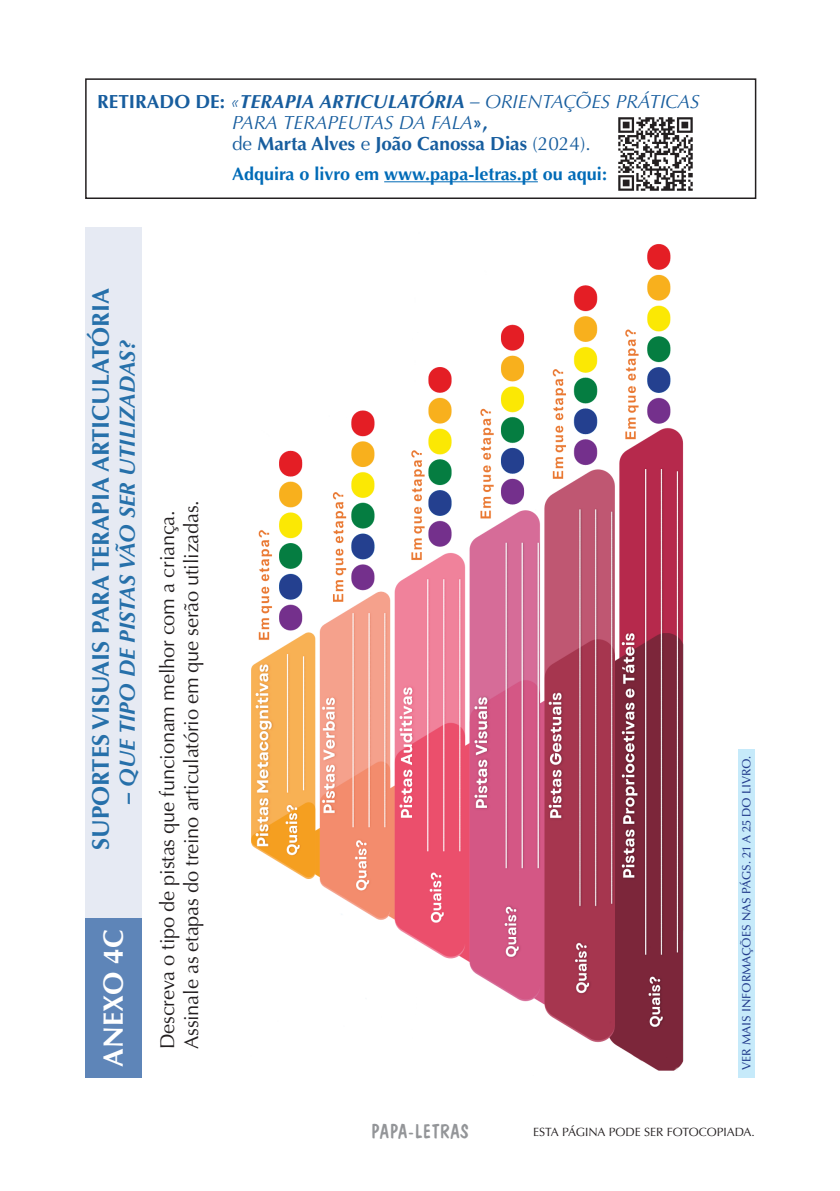
<style>
.page{position:relative;width:840px;height:1191px;background:#fff}
.page>*{position:absolute;margin:0;border:0;box-sizing:border-box;transform-origin:0 0}
.t1{font:700 28px "Optima LT Std";color:#fff}
.t2{font:700 24px "Optima LT Std";color:#2670aa}
.t3{font:italic 700 22px "Optima LT Std";color:#2670aa}
.t4{font:20px "Optima LT Std";letter-spacing:-.01em;color:#231f20}
.t5{font:20px "Dom Casual Std";color:#939598}
.t6{font:italic 19px "Optima LT Std";color:#175d9e}
.t7{font:700 19px "Optima LT Std";color:#175d9e}
.t8{font:700 18px "Optima LT Std";color:#006bb7}
.t9{font:500 12px "Optima LT Std";color:#253f8e}
.t10{font:12px "Optima LT Std";color:#231f20}
.s1{font-weight:700;font-style:normal}
.s2{font-weight:700}
.s3{font-weight:400}
</style>
<div class="page">
<div style="left:738px;top:748px;width:16px;height:329px;background:#c6eafa"></div>
<div style="left:85px;top:227px;width:56px;height:711px;background:#e6eaf3"></div>
<div style="left:85px;top:917px;width:56px;height:160px;background:#5e85b8"></div>
<img style="left:251px;top:244px;width:433px;height:827px">
<hr style="left:384px;top:181px;width:153px;height:1px;background:#006bb7">
<div style="left:85px;top:78px;width:671px;height:121px;border:2px solid #231f20"></div>
<img style="left:618px;top:117px;width:75px;height:74px">
<p class="t6" style="left:97px;top:91px;width:603px"><span class="s1">RETIRADO DE:</span> «<span class="s2">TERAPIA ARTICULATÓRIA</span> – ORIENTAÇÕES PRÁTICAS</p>
<p class="t6" style="left:232px;top:112px;width:257px">PARA TERAPEUTAS DA FALA<span class="s1">»,</span></p>
<p class="t7" style="left:232px;top:133px;width:360px"><span class="s3">de</span> Marta Alves <span class="s3">e</span> João Canossa Dias <span class="s3">(2024).</span></p>
<p class="t8" style="left:232px;top:163px;width:376px">Adquira o livro em www.papa-letras.pt ou aqui:</p>
<p class="t2" style="left:87px;top:850px;width:563px;rotate:-90deg">SUPORTES VISUAIS PARA TERAPIA ARTICULATÓRIA</p>
<p class="t3" style="left:114px;top:804px;width:465px;rotate:-90deg">– QUE TIPO DE PISTAS VÃO SER UTILIZADAS?</p>
<p class="t1" style="left:97px;top:1066px;width:138px;rotate:-90deg">ANEXO 4C</p>
<p class="t4" style="left:156px;top:1049px;width:540px;rotate:-90deg">Descreva o tipo de pistas que funcionam melhor com a criança.</p>
<p class="t4" style="left:180px;top:1049px;width:550px;rotate:-90deg">Assinale as etapas do treino articulatório em que serão utilizadas.</p>
<p class="t9" style="left:739px;top:1069px;width:315px;rotate:-90deg">VER MAIS INFORMAÇÕES NAS PÁGS. 21 A 25 DO LIVRO.</p>
<p class="t5" style="left:370px;top:1119px;width:100px">PAPA-LETRAS</p>
<p class="t10" style="left:532px;top:1124px;width:223px">ESTA PÁGINA PODE SER FOTOCOPIADA.</p>
</div>
